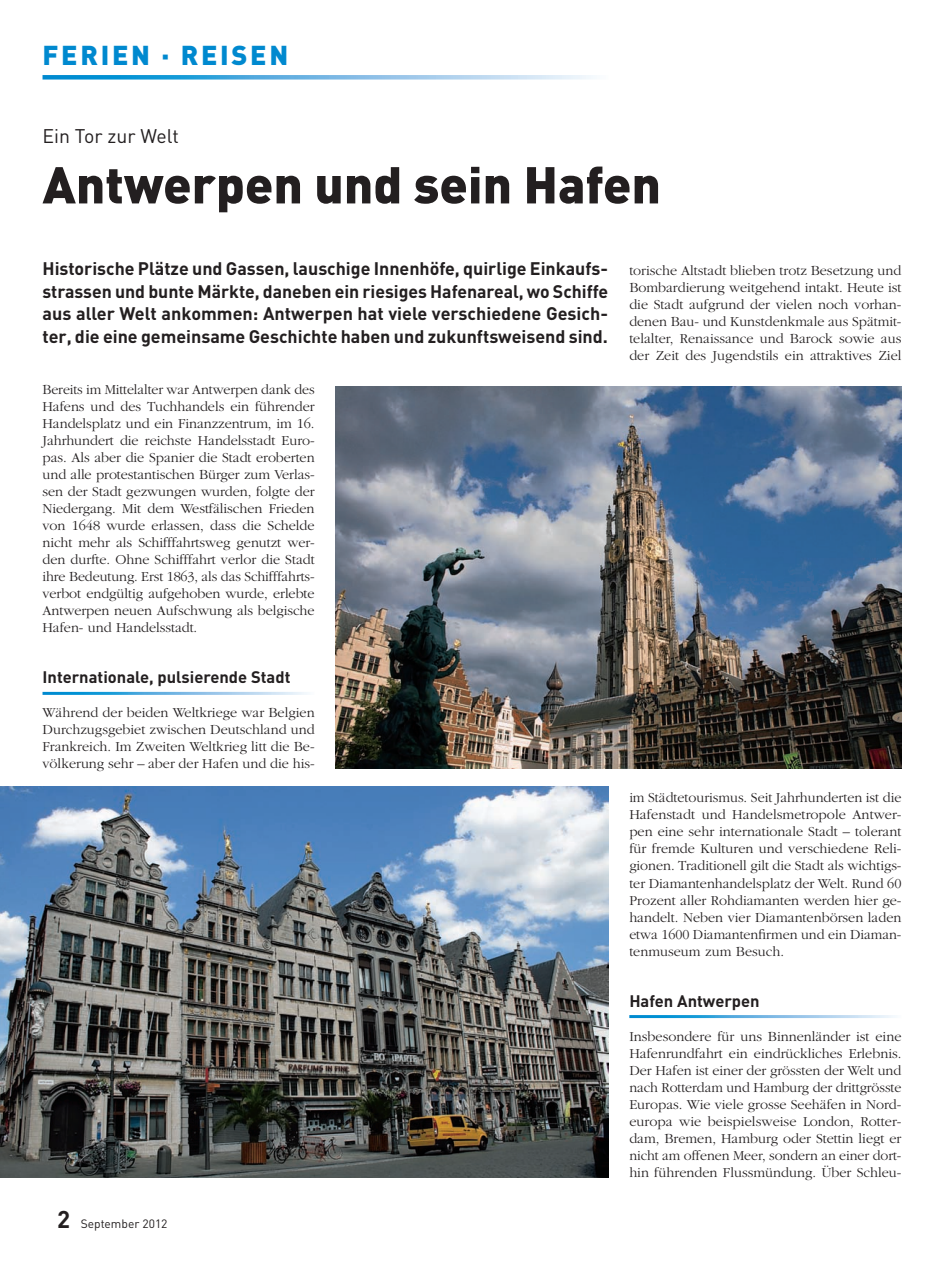
<style>
.page{position:relative;width:944px;height:1263px;background:#fff}
.page>*{position:absolute;margin:0;border:0;box-sizing:border-box;transform-origin:0 0}
.t1{font:900 51px "DIN";color:#231f20}
.t2{font:900 27px "DIN";letter-spacing:.1em;color:#0089cf}
.t3{font:19.5px "DIN";color:#231f20}
.t4{font:700 18px/22.5px "DIN";color:#231f20;text-align:justify}
.t5{font:700 16.5px "DIN";color:#231f20}
.t6{font:300 14.25px/17px "Garamond";color:#231f20;text-align:justify}
.t7{font:12px "DIN";color:#231f20}
.s1{font-weight:700;font-size:24px}
</style>
<div class="page">
<svg style="left:43px;top:75px;width:550px;height:5px;background:#7bbfe6"></svg>
<img style="left:0;top:786px;width:608px;height:392px">
<img style="left:336px;top:387px;width:565px;height:381px">
<h2 class="t2" style="left:43px;top:46px;width:247px">FERIEN · REISEN</h2>
<h3 class="t3" style="left:43px;top:129px;width:138px">Ein Tor zur Welt</h3>
<h1 class="t1" style="left:43px;top:167px;width:620px">Antwerpen und sein Hafen</h1>
<p class="t4" style="left:43px;top:260px;width:567px">Historische Plätze und Gassen, lauschige Innenhöfe, quirlige Einkaufs&shy;strassen und bunte Märkte, daneben ein riesiges Hafenareal, wo Schiffe aus aller Welt ankommen: Antwerpen hat viele verschiedene Gesich&shy;ter, die eine gemeinsame Geschichte haben und zukunftsweisend sind.</p>
<p class="t6" style="left:43px;top:382px;width:274px">Bereits im Mittelalter war Antwerpen dank des Hafens und des Tuchhandels ein führender Handelsplatz und ein Finanzzentrum, im 16.<br>Jahrhundert die reichste Handelsstadt Euro&shy;pas. Als aber die Spanier die Stadt eroberten und alle protestantischen Bürger zum Verlas&shy;sen der Stadt gezwungen wurden, folgte der Niedergang. Mit dem Westfälischen Frieden von 1648 wurde erlassen, dass die Schelde nicht mehr als Schifffahrtsweg genutzt wer&shy;den durfte. Ohne Schifffahrt verlor die Stadt ihre Bedeutung. Erst 1863, als das Schifffahrts&shy;verbot endgültig aufgehoben wurde, erlebte Antwerpen neuen Aufschwung als belgische Hafen- und Handelsstadt.</p>
<p class="t5" style="left:43px;top:671px;width:249px">Internationale, pulsierende Stadt</p>
<p class="t6" style="left:43px;top:706px;width:274px">Während der beiden Weltkriege war Belgien Durchzugsgebiet zwischen Deutschland und Frankreich. Im Zweiten Weltkrieg litt die Be&shy;völkerung sehr – aber der Hafen und die his-</p>
<p class="t7" style="left:57px;top:1219px;width:112px"><span class="s1">2</span> September 2012</p>
<p class="t6" style="left:629px;top:263px;width:274px">torische Altstadt blieben trotz Besetzung und Bombardierung weitgehend intakt. Heute ist die Stadt aufgrund der vielen noch vorhan&shy;denen Bau- und Kunstdenkmale aus Spätmit&shy;telalter, Renaissance und Barock sowie aus der Zeit des Jugendstils ein attraktives Ziel</p>
<p class="t6" style="left:629px;top:791px;width:274px">im Städtetourismus. Seit Jahrhunderten ist die Hafenstadt und Handelsmetropole Antwer&shy;pen eine sehr internationale Stadt – tolerant für fremde Kulturen und verschiedene Reli&shy;gionen. Traditionell gilt die Stadt als wichtigs&shy;ter Diamantenhandelsplatz der Welt. Rund 60<br>Prozent aller Rohdiamanten werden hier ge&shy;handelt. Neben vier Diamantenbörsen laden etwa 1600 Diamantenfirmen und ein Diaman&shy;tenmuseum zum Besuch.</p>
<p class="t5" style="left:629px;top:995px;width:132px">Hafen Antwerpen</p>
<p class="t6" style="left:629px;top:1029px;width:274px">Insbesondere für uns Binnenländer ist eine Hafenrundfahrt ein eindrückliches Erlebnis.<br>Der Hafen ist einer der grössten der Welt und nach Rotterdam und Hamburg der drittgrösste Europas. Wie viele grosse Seehäfen in Nord&shy;europa wie beispielsweise London, Rotter&shy;dam, Bremen, Hamburg oder Stettin liegt er nicht am offenen Meer, sondern an einer dort&shy;hin führenden Flussmündung. Über Schleu-</p>
</div>
